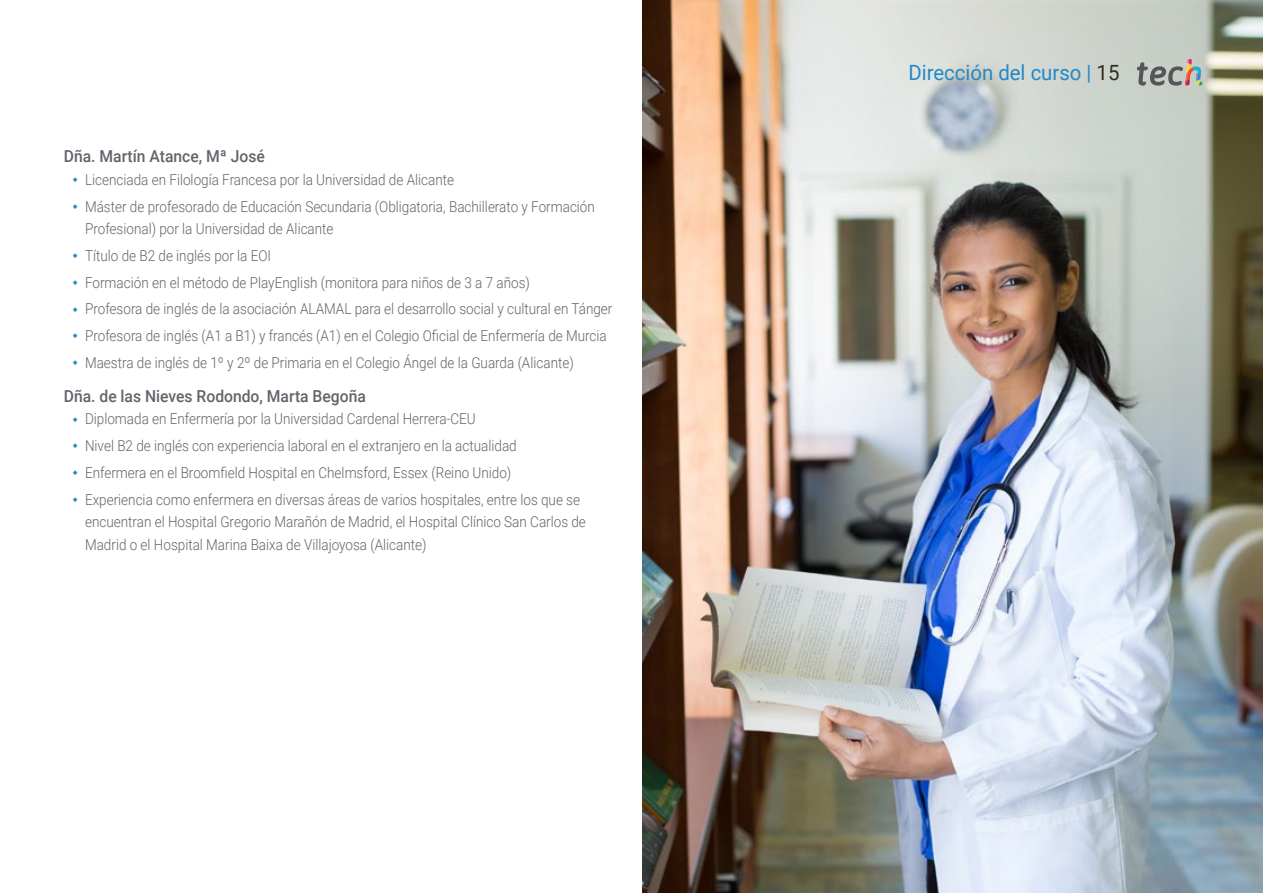
<style>
.page{position:relative;width:1263px;height:893px;background:#fff}
.page>*{position:absolute;margin:0;border:0;box-sizing:border-box;transform-origin:0 0}
.t1{font:21px "Roboto";color:#2488c9}
.t2{font:500 16.5px "Roboto";color:#61646a;scale:.95 1}
.t3{font:300 15px/26.7px "Roboto";color:#61646a;scale:.9 1}
.s1{color:#312e20}
</style>
<div class="page">
<img style="left:642px;top:0;width:621px;height:893px">
<svg style="left:1137px;top:59px;width:65px;height:27px;background:#a5a6a1"></svg>
<p class="t2" style="left:64px;top:145px;width:213px">Dña. Martín Atance, Mª José</p>
<p class="t3" style="left:85px;top:166px;width:568px">Licenciada en Filología Francesa por la Universidad de Alicante<br>Máster de profesorado de Educación Secundaria (Obligatoria, Bachillerato y Formación</p>
<p class="t3" style="left:85px;top:215px;width:587px">Profesional) por la Universidad de Alicante<br>Título de B2 de inglés por la EOI<br>Formación en el método de PlayEnglish (monitora para niños de 3 a 7 años)<br>Profesora de inglés de la asociación ALAMAL para el desarrollo social y cultural en Tánger Profesora de inglés (A1 a B1) y francés (A1) en el Colegio Oficial de Enfermería de Murcia Maestra de inglés de 1º y 2º de Primaria en el Colegio Ángel de la Guarda (Alicante)</p>
<p class="t2" style="left:64px;top:385px;width:320px">Dña. de las Nieves Rodondo, Marta Begoña</p>
<p class="t3" style="left:85px;top:405px;width:552px">Diplomada en Enfermería por la Universidad Cardenal Herrera-CEU<br>Nivel B2 de inglés con experiencia laboral en el extranjero en la actualidad Enfermera en el Broomfield Hospital en Chelmsford, Essex (Reino Unido)<br>Experiencia como enfermera en diversas áreas de varios hospitales, entre los que se</p>
<p class="t3" style="left:85px;top:510px;width:558px;line-height:22.5px">encuentran el Hospital Gregorio Marañón de Madrid, el Hospital Clínico San Carlos de<br>Madrid o el Hospital Marina Baixa de Villajoyosa (Alicante)</p>
<h1 class="t1" style="left:908px;top:57px;width:213px">Dirección del curso | <span class="s1">15</span></h1>
</div>
